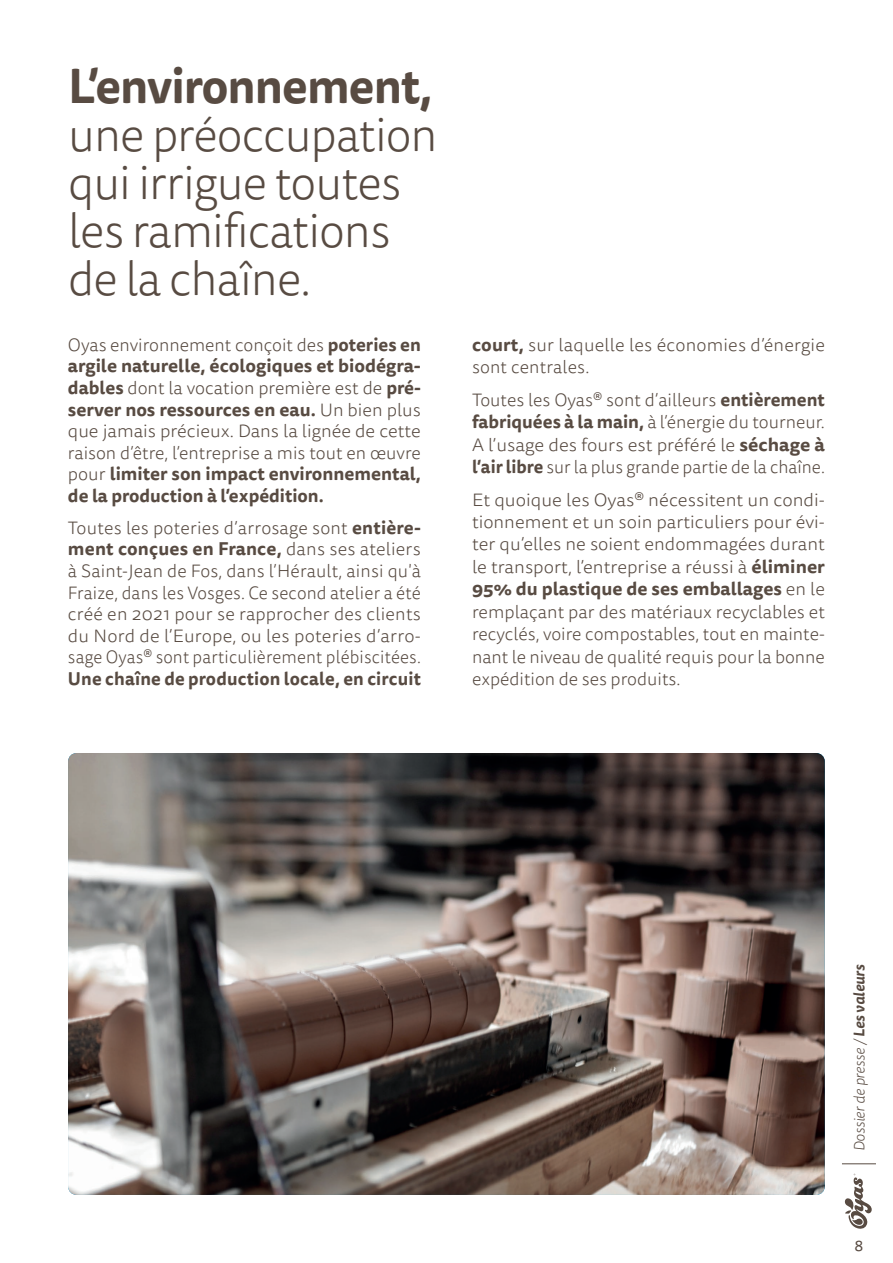
<style>
.page{position:relative;width:893px;height:1263px;background:#fff}
.page>*{position:absolute;margin:0;border:0;box-sizing:border-box;transform-origin:0 0}
.t1{font:300 48px/48px "Tisa Sans Pro";letter-spacing:-.02em;color:#584b42}
.t2{font:700 48px "Tisa Sans Pro";letter-spacing:-.02em;color:#584b42}
.t3{font:300 18px/21.6px "Tisa Sans Pro";color:#584b42;text-align:justify}
.t4{font:300 18px/22.4px "Tisa Sans Pro";color:#584b42;text-align:justify;scale:1.05 1}
.t5{font:700 18px "Tisa Sans Pro";letter-spacing:.01em;color:#584b42}
.t6{font:italic 300 15px "Tisa Sans Pro";color:#584b42}
.t7{font:15px "Tisa Sans Pro";color:#584b42}
.s1{font-weight:700}
</style>
<div class="page">
<img style="left:68px;top:753px;width:757px;height:442px">
<svg style="left:844px;top:1173px;width:28px;height:56px"></svg>
<hr style="left:842px;top:1163px;width:34px;height:1px;background:#584b42">
<h1 class="t2" style="left:68px;top:51px;width:366px">L’environnement,</h1>
<h1 class="t1" style="left:68px;top:112px;width:371px">une préoccupation qui irrigue toutes les ramifications de la chaîne.</h1>
<p class="t3" style="left:68px;top:334px;width:354px">Oyas environnement conçoit des <span class="s1">poteries en argile naturelle, écologiques et biodégra&shy;dables</span> dont la vocation première est de <span class="s1">pré&shy;server nos ressources en eau.</span> Un bien plus que jamais précieux. Dans la lignée de cette raison d’être, l’entreprise a mis tout en œuvre pour <span class="s1">limiter son impact environnemental, de la production à l’expédition.</span></p>
<p class="t3" style="left:68px;top:517px;width:354px">Toutes les poteries d’arrosage sont <span class="s1">entière&shy;ment conçues en France,</span> dans ses ateliers à Saint-Jean de Fos, dans l’Hérault, ainsi qu'à Fraize, dans les Vosges. Ce second atelier a été créé en 2021 pour se rapprocher des clients du Nord de l’Europe, ou les poteries d’arro&shy;sage Oyas® sont particulièrement plébiscitées.</p>
<p class="t5" style="left:68px;top:665px;width:354px">Une chaîne de production locale, en circuit</p>
<p class="t3" style="left:472px;top:334px;width:354px;line-height:22.4px"><span class="s1">court,</span> sur laquelle les économies d’énergie sont centrales.</p>
<p class="t3" style="left:472px;top:389px;width:354px;line-height:22.4px">Toutes les Oyas® sont d’ailleurs <span class="s1">entièrement fabriquées à la main,</span> à l’énergie du tourneur.<br>A l’usage des fours est préféré le <span class="s1">séchage à l’air libre</span> sur la plus grande partie de la chaîne.</p>
<p class="t4" style="left:472px;top:489px;width:338px">Et quoique les Oyas® nécessitent un condi&shy;tionnement et un soin particuliers pour évi&shy;ter qu’elles ne soient endommagées durant le transport, l’entreprise a réussi à <span class="s1">éliminer 95% du plastique de ses emballages</span> en le remplaçant par des matériaux recyclables et recyclés, voire compostables, tout en mainte&shy;nant le niveau de qualité requis pour la bonne expédition de ses produits.</p>
<p class="t6" style="left:850px;top:1151px;width:188px;rotate:-90deg">Dossier de presse / <span class="s1">Les valeurs</span></p>
<p class="t7" style="left:854px;top:1236px;width:10px">8</p>
</div>
